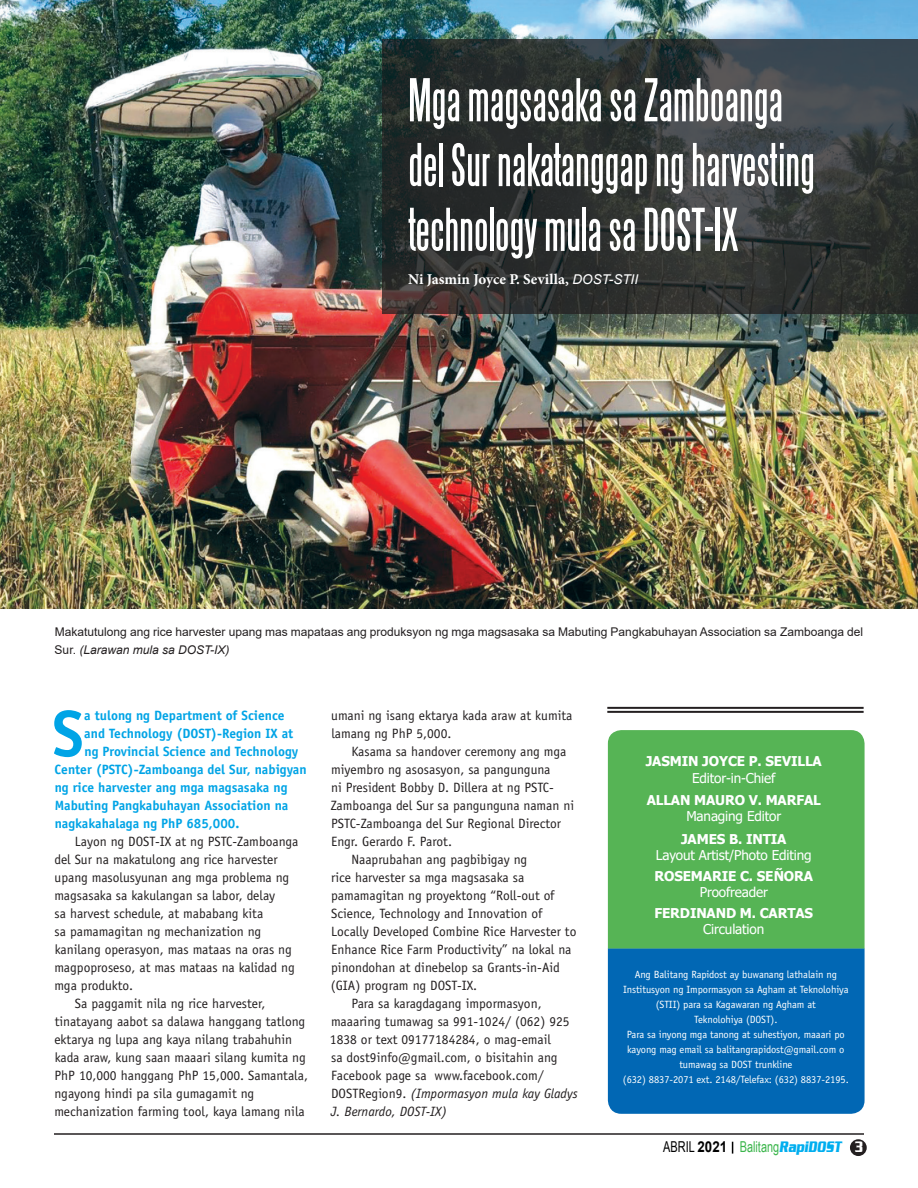
<style>
.page{position:relative;width:918px;height:1188px;background:#fff}
.page>*{position:absolute;margin:0;border:0;box-sizing:border-box;transform-origin:0 0}
.Rapidost_Lead_paragr{font:700 65.4px "Officina Sans";color:#00a4e6}
.Ripidost_TITLES{font:54px/64.8px "Steelfish";color:#fff}
._2nd_Rapidost_BYLine{font:700 15px "Minion Pro";color:#fff}
.t1{font:15px "Arial Narrow";color:#3ab54a;scale:.89 1}
.Rapidost_BODYTEXT{font:13.5px/18px "Officina Sans";color:#231f20}
.Rapidost_Lead_paragr-2{font:700 13.5px "Officina Sans";color:#00a4e6}
.t2{font:700 13.5px/16.2px "Tahoma";letter-spacing:-.01em;color:#fff;text-align:center}
.t3{font:13.5px/16.2px "Tahoma";letter-spacing:-.01em;color:#fff;text-align:center}
.Rapidost_CAPTION{font:12px/18px "Arial";color:#231f20}
.t4{font:10.5px/15px "Officina Sans";letter-spacing:-.01em;color:#fff;text-align:center}
.s1{font-family:"Arial";font-weight:400;font-style:italic;font-size:13.5px}
.s2{font-style:italic}
.s3{font-weight:400}
.s4{font-weight:700}
.s5{color:#000}
.s6{font-family:"Arial";font-weight:700;color:#000}
.s7{font-family:"Julius";font-weight:900;font-stretch:condensed;color:#00aeef}
.s8{font-family:"Julius";font-weight:900;font-stretch:condensed;color:#fff}
</style>
<div class="page">
<div style="left:850px;top:1139px;width:17px;height:17px;background:#231f20;border-radius:50%"></div>
<hr style="left:54px;top:1133px;width:810px;height:2px;background:#231f20">
<svg style="left:732px;top:1142px;width:1px;height:12px"></svg>
<div style="left:608px;top:730px;width:257px;height:219px;background:#56b455"></div>
<div style="left:608px;top:949px;width:257px;height:165px;background:#0167b4"></div>
<hr style="left:607px;top:707px;width:257px;height:2px;background:#231f20">
<hr style="left:607px;top:711px;width:257px;height:2px;background:#231f20">
<img style="left:0;top:0;width:918px;height:609px">
<svg style="left:382px;top:39px;width:536px;height:275px;background:#313636"></svg>
<p class="Ripidost_TITLES" style="left:408px;top:68px;width:408px">Mga magsasaka sa Zamboanga del Sur nakatanggap ng harvesting technology mula sa DOST-IX</p>
<p class="_2nd_Rapidost_BYLine" style="left:408px;top:268px;width:231px">Ni Jasmin Joyce P. Sevilla, <span class="s1">DOST-STII</span></p>
<p class="Rapidost_CAPTION" style="left:55px;top:622px;width:810px">Makatutulong ang rice harvester upang mas mapataas ang produksyon ng mga magsasaka sa Mabuting Pangkabuhayan Association sa Zamboanga del<br>Sur. <span class="s2">(Larawan mula sa DOST-IX)</span></p>
<p class="Rapidost_Lead_paragr" style="left:52px;top:693px;width:33px">S</p>
<p class="Rapidost_Lead_paragr-2" style="left:84px;top:707px;width:202px">a tulong ng Department of Science</p>
<p class="Rapidost_Lead_paragr-2" style="left:84px;top:725px;width:210px">and Technology (DOST)-Region IX at</p>
<p class="Rapidost_Lead_paragr-2" style="left:85px;top:743px;width:215px">ng Provincial Science and Technology</p>
<p class="Rapidost_Lead_paragr-2" style="left:55px;top:761px;width:254px">Center (PSTC)-Zamboanga del Sur, nabigyan</p>
<p class="Rapidost_Lead_paragr-2" style="left:55px;top:779px;width:234px">ng rice harvester ang mga magsasaka ng</p>
<p class="Rapidost_Lead_paragr-2" style="left:55px;top:797px;width:235px">Mabuting Pangkabuhayan Association na</p>
<p class="Rapidost_Lead_paragr-2" style="left:55px;top:815px;width:186px">nagkakahalaga ng PhP 685,000.</p>
<p class="Rapidost_BODYTEXT" style="left:54px;top:832px;width:246px;text-indent:20px">Layon ng DOST-IX at ng PSTC-Zamboanga del Sur na makatulong ang rice harvester upang masolusyunan ang mga problema ng magsasaka sa kakulangan sa labor, delay<br>sa harvest schedule, at mababang kita<br>sa pamamagitan ng mechanization ng kanilang operasyon, mas mataas na oras ng magpoproseso, at mas mataas na kalidad ng mga produkto.</p>
<p class="Rapidost_BODYTEXT" style="left:54px;top:994px;width:255px;text-indent:20px">Sa paggamit nila ng rice harvester, tinatayang aabot sa dalawa hanggang tatlong ektarya ng lupa ang kaya nilang trabahuhin kada araw, kung saan maaari silang kumita ng PhP 10,000 hanggang PhP 15,000. Samantala, ngayong hindi pa sila gumagamit ng mechanization farming tool, kaya lamang nila</p>
<p class="Rapidost_BODYTEXT" style="left:331px;top:706px;width:243px">umani ng isang ektarya kada araw at kumita lamang ng PhP 5,000.</p>
<p class="Rapidost_BODYTEXT" style="left:331px;top:742px;width:245px;text-indent:21px">Kasama sa handover ceremony ang mga miyembro ng asosasyon, sa pangunguna<br>ni President Bobby D. Dillera at ng PSTC-Zamboanga del Sur sa pangunguna naman ni PSTC-Zamboanga del Sur Regional Director Engr. Gerardo F. Parot.</p>
<p class="Rapidost_BODYTEXT" style="left:331px;top:850px;width:247px;text-indent:21px">Naaprubahan ang pagbibigay ng<br>rice harvester sa mga magsasaka sa pamamagitan ng proyektong “Roll-out of Science, Technology and Innovation of Locally Developed Combine Rice Harvester to Enhance Rice Farm Productivity” na lokal na pinondohan at dinebelop sa Grants-in-Aid (GIA) program ng DOST-IX.</p>
<p class="Rapidost_BODYTEXT" style="left:330px;top:994px;width:249px;text-indent:21px">Para sa karagdagang impormasyon, maaaring tumawag sa 991-1024/ (062) 925<br>1838 or text 09177184284, o mag-email<br>sa dost9info@gmail.com, o bisitahin ang Facebook page sa www.facebook.com/ DOSTRegion9. <span class="s2">(Impormasyon mula kay Gladys J. Bernardo, DOST-IX)</span></p>
<p class="t2" style="left:646px;top:754px;width:178px">JASMIN JOYCE P. SEVILLA<br><span class="s3">Editor-in-Chief</span></p>
<p class="t2" style="left:647px;top:793px;width:176px">ALLAN MAURO V. MARFAL<br><span class="s3">Managing Editor</span></p>
<p class="t3" style="left:656px;top:831px;width:157px"><span class="s4">JAMES B. INTIA<br></span>Layout Artist/Photo Editing</p>
<p class="t2" style="left:654px;top:868px;width:160px">ROSEMARIE C. SEÑORA</p>
<p class="t3" style="left:700px;top:885px;width:70px">Proofreader</p>
<p class="t2" style="left:654px;top:906px;width:160px">FERDINAND M. CARTAS<br><span class="s3">Circulation</span></p>
<p class="t4" style="left:623px;top:967px;width:227px">Ang Balitang Rapidost ay buwanang lathalain ng<br>Institusyon ng Impormasyon sa Agham at Teknolohiya (STII) para sa Kagawaran ng Agham at</p>
<p class="t4" style="left:694px;top:1012px;width:85px">Teknolohiya (DOST).</p>
<p class="t4" style="left:623px;top:1027px;width:227px">Para sa inyong mga tanong at suhestiyon, maaari po kayong mag email sa balitangrapidost@gmail.com o tumawag sa DOST trunkline<br>(632) 8837-2071 ext. 2148/Telefax: (632) 8837-2195.</p>
<p class="t1" style="left:663px;top:1136px;width:227px"><span class="s5">ABRIL</span> <span class="s6">2021</span> Balitang<span class="s7">RapiDOST</span> <span class="s8">3</span></p>
</div>
